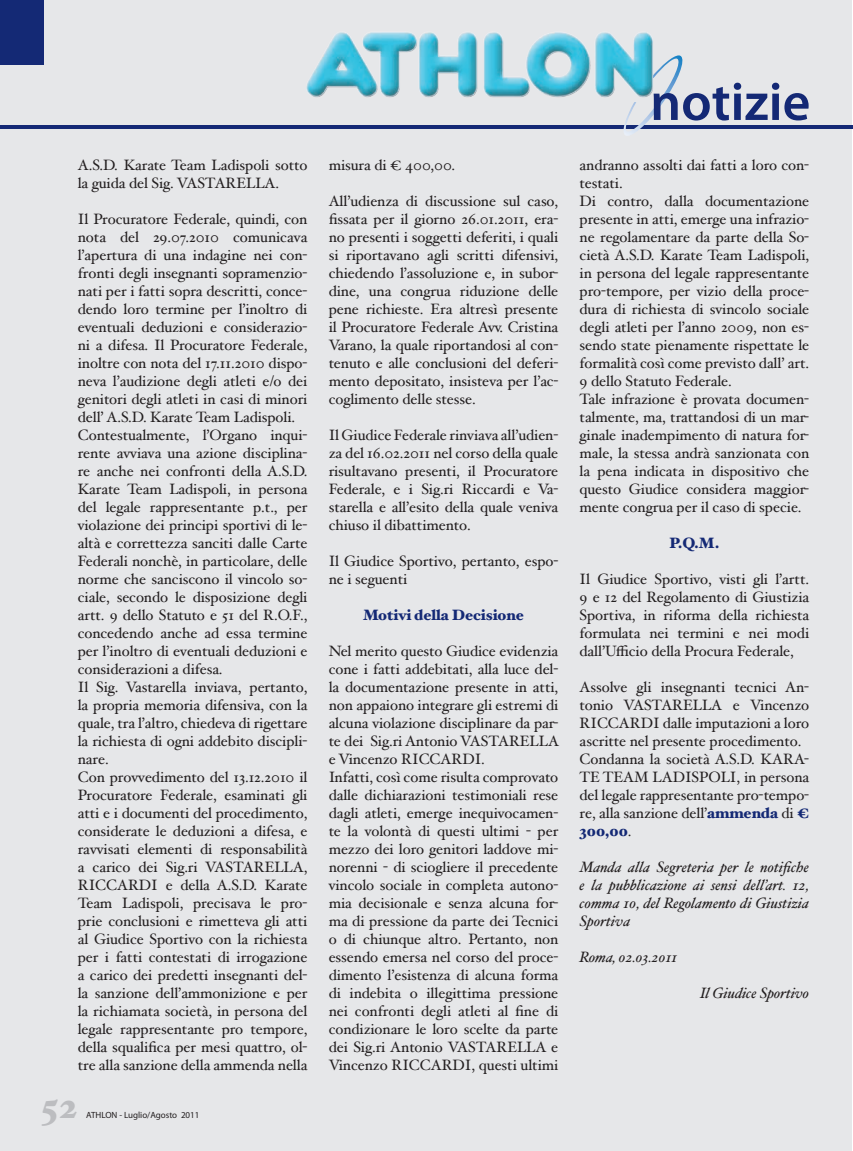
<style>
.page{position:relative;width:853px;height:1151px;background:#fff}
.page>*{position:absolute;margin:0;border:0;box-sizing:border-box;transform-origin:0 0}
.t1{font:600 54px "Myriad Pro";color:#142975}
.t2{font:900 36px "Hoefler Text";color:#bcbdc0}
.t3{font:15px/18px "Hoefler Text";letter-spacing:-.005em;color:#231f20}
.t4{font:italic 15px/18px "Hoefler Text";color:#231f20;text-align:justify}
.t5{font:900 15px "Hoefler Text";letter-spacing:-.005em;color:#142975}
.t6{font:9px "Myriad Pro";color:#231f20}
.s1{font-weight:900;color:#142975}
</style>
<div class="page">
<div style="left:0;top:0;width:852px;height:1151px;background:#e6e7e9"></div>
<div style="left:0;top:0;width:44px;height:65px;background:#142975"></div>
<hr style="left:0;top:125px;width:853px;height:3px;background:#142975">
<img style="left:622px;top:55px;width:62px;height:81px">
<img style="left:306px;top:32px;width:353px;height:75px">
<p class="t3" style="left:78px;top:156px;width:231px">A.S.D. Karate Team Ladispoli sotto la guida del Sig. VASTARELLA.</p>
<p class="t3" style="left:78px;top:210px;width:231px">Il Procuratore Federale, quindi, con nota del 29.07.2010 comunicava l’apertura di una indagine nei con&shy;fronti degli insegnanti sopramenzio&shy;nati per i fatti sopra descritti, conce&shy;dendo loro termine per l’inoltro di eventuali deduzioni e considerazio&shy;ni a difesa. Il Procuratore Federale, inoltre con nota del 17.11.2010 dispo&shy;neva l’audizione degli atleti e/o dei genitori degli atleti in casi di minori dell’ A.S.D. Karate Team Ladispoli.<br>Contestualmente, l’Organo inqui&shy;rente avviava una azione disciplina&shy;re anche nei confronti della A.S.D.<br>Karate Team Ladispoli, in persona del legale rappresentante p.t., per violazione dei principi sportivi di le&shy;altà e correttezza sanciti dalle Carte Federali nonchè, in particolare, delle norme che sanciscono il vincolo so&shy;ciale, secondo le disposizione degli artt. 9 dello Statuto e 51 del R.O.F., concedendo anche ad essa termine per l’inoltro di eventuali deduzioni e considerazioni a difesa.<br>Il Sig. Vastarella inviava, pertanto, la propria memoria difensiva, con la quale, tra l’altro, chiedeva di rigettare la richiesta di ogni addebito discipli&shy;nare.<br>Con provvedimento del 13.12.2010 il Procuratore Federale, esaminati gli atti e i documenti del procedimento, considerate le deduzioni a difesa, e ravvisati elementi di responsabilità a carico dei Sig.ri VASTARELLA, RICCARDI e della A.S.D. Karate Team Ladispoli, precisava le pro&shy;prie conclusioni e rimetteva gli atti al Giudice Sportivo con la richiesta per i fatti contestati di irrogazione a carico dei predetti insegnanti del&shy;la sanzione dell’ammonizione e per la richiamata società, in persona del legale rappresentante pro tempore, della squalifica per mesi quattro, ol&shy;tre alla sanzione della ammenda nella</p>
<h2 class="t2" style="left:41px;top:1084px;width:38px">52</h2>
<p class="t6" style="left:86px;top:1109px;width:115px">ATHLON - Luglio/Agosto 2011</p>
<p class="t3" style="left:329px;top:156px;width:128px">misura di € 400,00.</p>
<p class="t3" style="left:329px;top:192px;width:231px;text-align:justify">All’udienza di discussione sul caso, fissata per il giorno 26.01.2011, era&shy;no presenti i soggetti deferiti, i quali si riportavano agli scritti difensivi, chiedendo l’assoluzione e, in subor&shy;dine, una congrua riduzione delle pene richieste. Era altresì presente il Procuratore Federale Avv. Cristina Varano, la quale riportandosi al con&shy;tenuto e alle conclusioni del deferi&shy;mento depositato, insisteva per l’ac&shy;coglimento delle stesse.</p>
<p class="t3" style="left:329px;top:426px;width:231px;text-align:justify">Il Giudice Federale rinviava all’udien&shy;za del 16.02.2011 nel corso della quale risultavano presenti, il Procuratore Federale, e i Sig.ri Riccardi e Va&shy;starella e all’esito della quale veniva chiuso il dibattimento.</p>
<p class="t3" style="left:329px;top:552px;width:231px">Il Giudice Sportivo, pertanto, espo&shy;ne i seguenti</p>
<p class="t5" style="left:363px;top:606px;width:162px">Motivi della Decisione</p>
<p class="t3" style="left:329px;top:642px;width:232px">Nel merito questo Giudice evidenzia cone i fatti addebitati, alla luce del&shy;la documentazione presente in atti, non appaiono integrare gli estremi di alcuna violazione disciplinare da par&shy;te dei Sig.ri Antonio VASTARELLA e Vincenzo RICCARDI.<br>Infatti, così come risulta comprovato dalle dichiarazioni testimoniali rese dagli atleti, emerge inequivocamen&shy;te la volontà di questi ultimi - per mezzo dei loro genitori laddove mi&shy;norenni - di sciogliere il precedente vincolo sociale in completa autono&shy;mia decisionale e senza alcuna for&shy;ma di pressione da parte dei Tecnici o di chiunque altro. Pertanto, non essendo emersa nel corso del proce&shy;dimento l’esistenza di alcuna forma di indebita o illegittima pressione nei confronti degli atleti al fine di condizionare le loro scelte da parte dei Sig.ri Antonio VASTARELLA e Vincenzo RICCARDI, questi ultimi</p>
<h1 class="t1" style="left:650px;top:67px;width:162px">notizie</h1>
<p class="t3" style="left:579px;top:156px;width:231px">andranno assolti dai fatti a loro con&shy;testati.<br>Di contro, dalla documentazione presente in atti, emerge una infrazio&shy;ne regolamentare da parte della So&shy;cietà A.S.D. Karate Team Ladispoli, in persona del legale rappresentante pro-tempore, per vizio della proce&shy;dura di richiesta di svincolo sociale degli atleti per l’anno 2009, non es&shy;sendo state pienamente rispettate le formalità così come previsto dall’ art.<br>9 dello Statuto Federale.<br>Tale infrazione è provata documen&shy;talmente, ma, trattandosi di un mar&shy;ginale inadempimento di natura for&shy;male, la stessa andrà sanzionata con la pena indicata in dispositivo che questo Giudice considera maggior&shy;mente congrua per il caso di specie.</p>
<p class="t5" style="left:669px;top:534px;width:52px">P.Q.M.</p>
<p class="t3" style="left:579px;top:570px;width:231px;text-align:justify">Il Giudice Sportivo, visti gli l’artt.<br>9 e 12 del Regolamento di Giustizia Sportiva, in riforma della richiesta formulata nei termini e nei modi dall’Ufficio della Procura Federale,</p>
<p class="t3" style="left:579px;top:678px;width:231px">Assolve gli insegnanti tecnici An&shy;tonio VASTARELLA e Vincenzo<br>RICCARDI dalle imputazioni a loro ascritte nel presente procedimento.<br>Condanna la società A.S.D. KARA-<br>TE TEAM LADISPOLI, in persona del legale rappresentante pro-tempo&shy;re, alla sanzione dell’<span class="s1">ammenda</span> di <span class="s1">€<br>300,00</span>.</p>
<p class="t4" style="left:579px;top:858px;width:231px">Manda alla Segreteria per le notifiche e la pubblicazione ai sensi dell’art. 12, comma 10, del Regolamento di Giustizia Sportiva</p>
<p class="t4" style="left:579px;top:948px;width:100px">Roma, 02.03.2011</p>
<p class="t4" style="left:700px;top:984px;width:111px">Il Giudice Sportivo</p>
</div>
